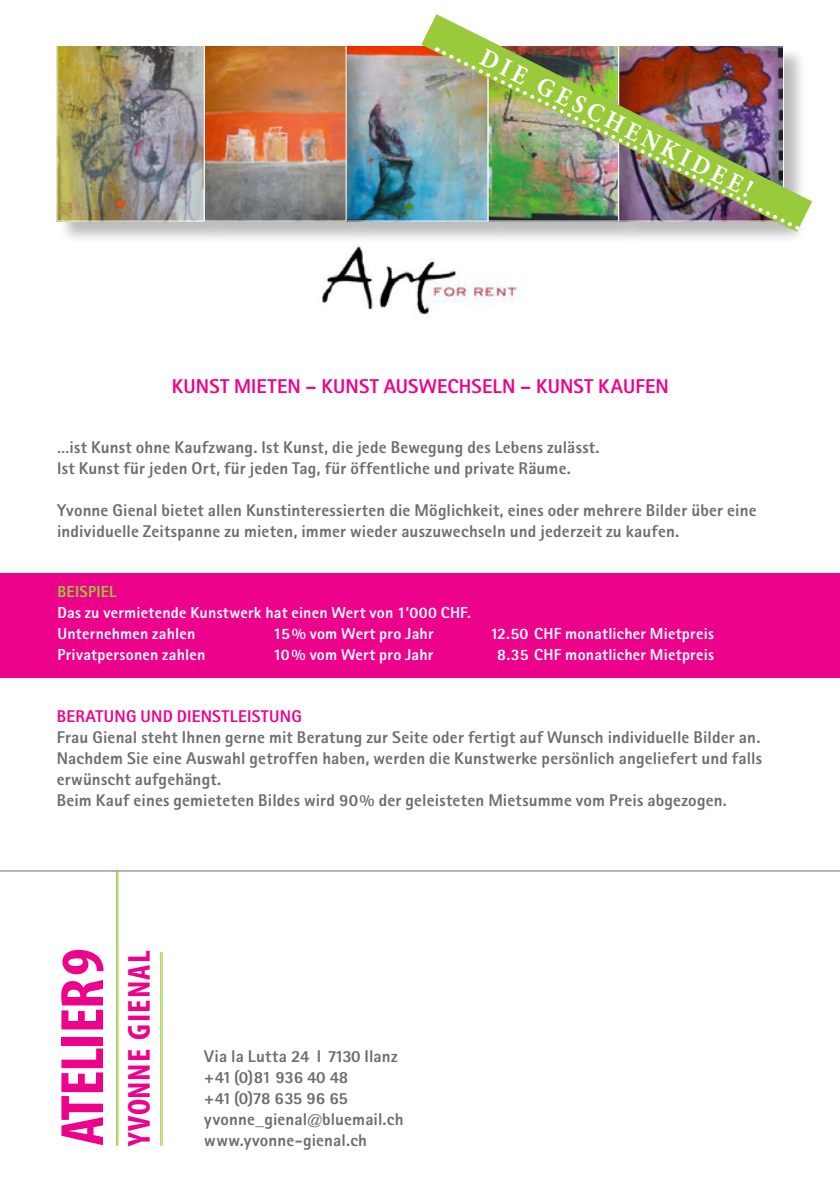
<style>
.page{position:relative;width:840px;height:1191px;background:#fff}
.page>*{position:absolute;margin:0;border:0;box-sizing:border-box;transform-origin:0 0}
.t1{font:700 condensed 61.6px "Myriad Pro";letter-spacing:-.025em;color:#ed028c;scale:1.05 1}
.t2{font:700 condensed 32px "Myriad Pro";letter-spacing:.035em;color:#ed028c;scale:1.05 1}
.t3{font:700 26px "Minion Pro";color:#fff;scale:.93 1}
.t4{font:800 20px "Rotis Sans Serif";letter-spacing:.005em;color:#ed028c}
.t5{font:800 17px/21px "Rotis Sans Serif";letter-spacing:.01em;color:#6c6d70}
.t6{font:800 17px "Rotis Sans Serif";color:#ed028c}
.t7{font:800 16px/21px "Rotis Sans Serif";letter-spacing:.015em;color:#fff}
.t8{font:800 16px "Rotis Sans Serif";letter-spacing:.015em;color:#99ca3b}
</style>
<div class="page">
<img style="left:321px;top:246px;width:198px;height:69px">
<hr style="left:0;top:870px;width:839px;height:1px;background:#6c6d70">
<hr style="left:116px;top:870px;width:1px;height:275px;background:#99ca3b">
<hr style="left:117px;top:870px;width:1px;height:275px;background:#99ca3b">
<hr style="left:160px;top:952px;width:1px;height:193px;background:#99ca3b">
<hr style="left:162px;top:952px;width:1px;height:193px;background:#99ca3b">
<div style="left:347px;top:46px;width:163px;height:198px;background:#231f20;opacity:.3"></div>
<img style="left:369px;top:47px;width:52px;height:172px">
<div style="left:58px;top:46px;width:169px;height:198px;background:#231f20;opacity:.3"></div>
<div style="left:57px;top:45px;width:147px;height:176px;border:1px solid #fff"></div>
<div style="left:205px;top:46px;width:164px;height:198px;background:#231f20;opacity:.3"></div>
<div style="left:204px;top:45px;width:142px;height:176px;border:1px solid #fff"></div>
<div style="left:0;top:573px;width:839px;height:104px;background:#ed028c"></div>
<svg style="left:421px;top:14px;width:362px;height:218px"></svg>
<img style="left:438px;top:48px;width:374px;height:193px">
<h3 class="t3" style="left:490px;top:39px;width:325px;rotate:27deg">Die Geschenkid ee!</h3>
<p class="t4" style="left:172px;top:374px;width:498px">Kunst mieten – Kunst auswechseln – Kunst kaufen</p>
<p class="t5" style="left:57px;top:437px;width:543px">…ist Kunst ohne Kaufzwang. Ist Kunst, die jede Bewegung des Lebens zulässt.<br>Ist Kunst für jeden Ort, für jeden Tag, für öffentliche und private Räume.</p>
<p class="t5" style="left:57px;top:500px;width:700px">Yvonne Gienal bietet allen Kunstinteressierten die Möglichkeit, eines oder mehrere Bilder über eine individuelle Zeitspanne zu mieten, immer wieder auszuwechseln und jederzeit zu kaufen.</p>
<p class="t8" style="left:57px;top:581px;width:61px">Beispiel</p>
<p class="t7" style="left:57px;top:601px;width:415px">Das zu vermietende Kunstwerk hat einen Wert von 1‘000 CHF.<br>Unternehmen zahlen</p>
<p class="t7" style="left:273px;top:622px;width:162px">15% vom Wert pro Jahr</p>
<p class="t7" style="left:489px;top:622px;width:48px">12.50 CHF</p>
<p class="t7" style="left:565px;top:622px;width:150px">monatlicher Mietpreis</p>
<p class="t7" style="left:57px;top:643px;width:149px">Privatpersonen zahlen</p>
<p class="t7" style="left:273px;top:643px;width:162px">10% vom Wert pro Jahr</p>
<p class="t7" style="left:497px;top:643px;width:41px">8.35 CHF</p>
<p class="t7" style="left:565px;top:643px;width:150px">monatlicher Mietpreis</p>
<p class="t6" style="left:57px;top:705px;width:40px">BERATUN</p>
<p class="t6" style="left:126px;top:705px;width:71px">G UND DIENSTLEISTUN</p>
<p class="t6" style="left:291px;top:705px;width:12px">G</p>
<p class="t5" style="left:57px;top:726px;width:706px">Frau Gienal steht Ihnen gerne mit Beratung zur Seite oder fertigt auf Wunsch individuelle Bilder an.<br>Nachdem Sie eine Auswahl getroffen haben, werden die Kunstwerke persönlich angeliefert und falls erwünscht aufgehängt.<br>Beim Kauf eines gemieteten Bildes wird 90% der geleisteten Mietsumme vom Preis abgezogen.</p>
<h1 class="t1" style="left:44px;top:1145px;width:189px;rotate:-90deg">ATELIER9</h1>
<h2 class="t2" style="left:119px;top:1145px;width:188px;rotate:-90deg">YVONNE GIENAL</h2>
<p class="t5" style="left:204px;top:1045px;width:201px">Via la Lutta 24 I 7130 Ilanz +41(0)81 936 40 48<br>+41 (0)78 635 96 65 yvonne_gienal@bluemail.ch www.yvonne-gienal.ch</p>
</div>
